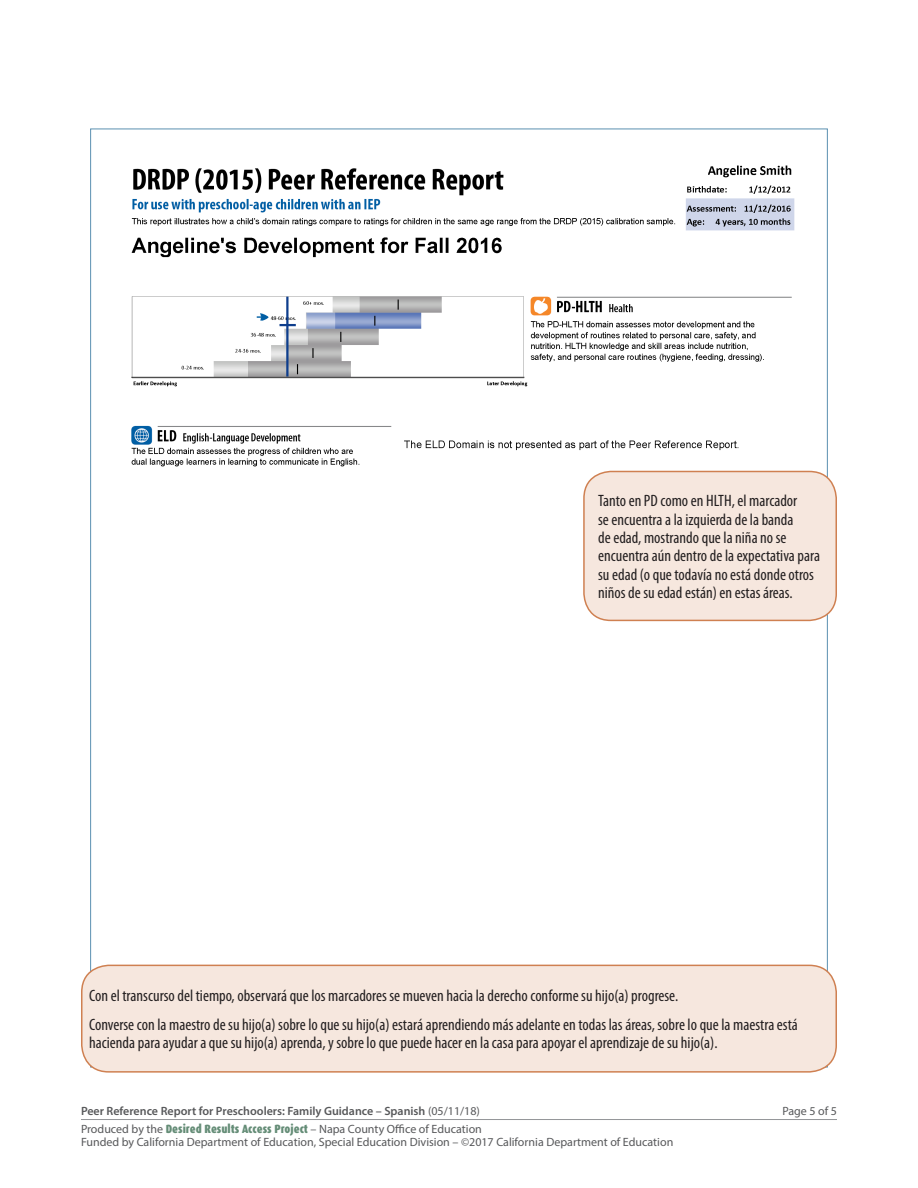
<style>
.page{position:relative;width:918px;height:1188px;background:#fff}
.page>*{position:absolute;margin:0;border:0;box-sizing:border-box;transform-origin:0 0}
.Table_Text{font:condensed 16.5px/18.3px "Myriad Pro";color:#231f20}
.t1{font:12px/13.5px "Myriad Pro";color:#57585a}
.t2{font:600 12px "Myriad Pro";color:#57585a}
.s1{font-weight:400}
.s2{font-family:"Dax Condensed";font-weight:900;color:#658d77}
</style>
<div class="page">
<hr style="left:81px;top:1119px;width:756px;height:1px;background:#939598">
<img style="left:101px;top:165px;width:713px;height:801px">
<div style="left:584px;top:471px;width:252px;height:149px;background:#f6e7de;border-radius:27px"></div>
<div style="left:583px;top:471px;width:254px;height:150px;border:2px solid #cf8051;border-radius:27px"></div>
<div style="left:82px;top:965px;width:754px;height:107px;background:#f6e7de;border-radius:27px"></div>
<div style="left:81px;top:965px;width:756px;height:108px;border:2px solid #cf8051;border-radius:27px"></div>
<p class="Table_Text" style="left:598px;top:492px;width:223px">Tanto en PD como en HLTH, el marcador<br>se encuentra a la izquierda de la banda<br>de edad, mostrando que la niña no se encuentra aún dentro de la expectativa para su edad (o que todavía no está donde otros niños de su edad están) en estas áreas.</p>
<p class="Table_Text" style="left:89px;top:987px;width:591px">Con el transcurso del tiempo, observará que los marcadores se mueven hacia la derecho conforme su hijo(a) progrese.</p>
<p class="Table_Text" style="left:89px;top:1016px;width:710px">Converse con la maestro de su hijo(a) sobre lo que su hijo(a) estará aprendiendo más adelante en todas las áreas, sobre lo que la maestra está hacienda para ayudar a que su hijo(a) aprenda, y sobre lo que puede hacer en la casa para apoyar el aprendizaje de su hijo(a).</p>
<p class="t2" style="left:81px;top:1103px;width:401px">Peer Reference Report for Preschoolers: Family Guidance – Spanish <span class="s1">(05/11/18)</span></p>
<p class="t1" style="left:782px;top:1104px;width:56px">Page 5 of 5</p>
<p class="t1" style="left:81px;top:1122px;width:594px">Produced by the <span class="s2">Desired Results Access Project</span> – Napa County Office of Education<br>Funded by California Department of Education, Special Education Division – ©2017 California Department of Education</p>
</div>
